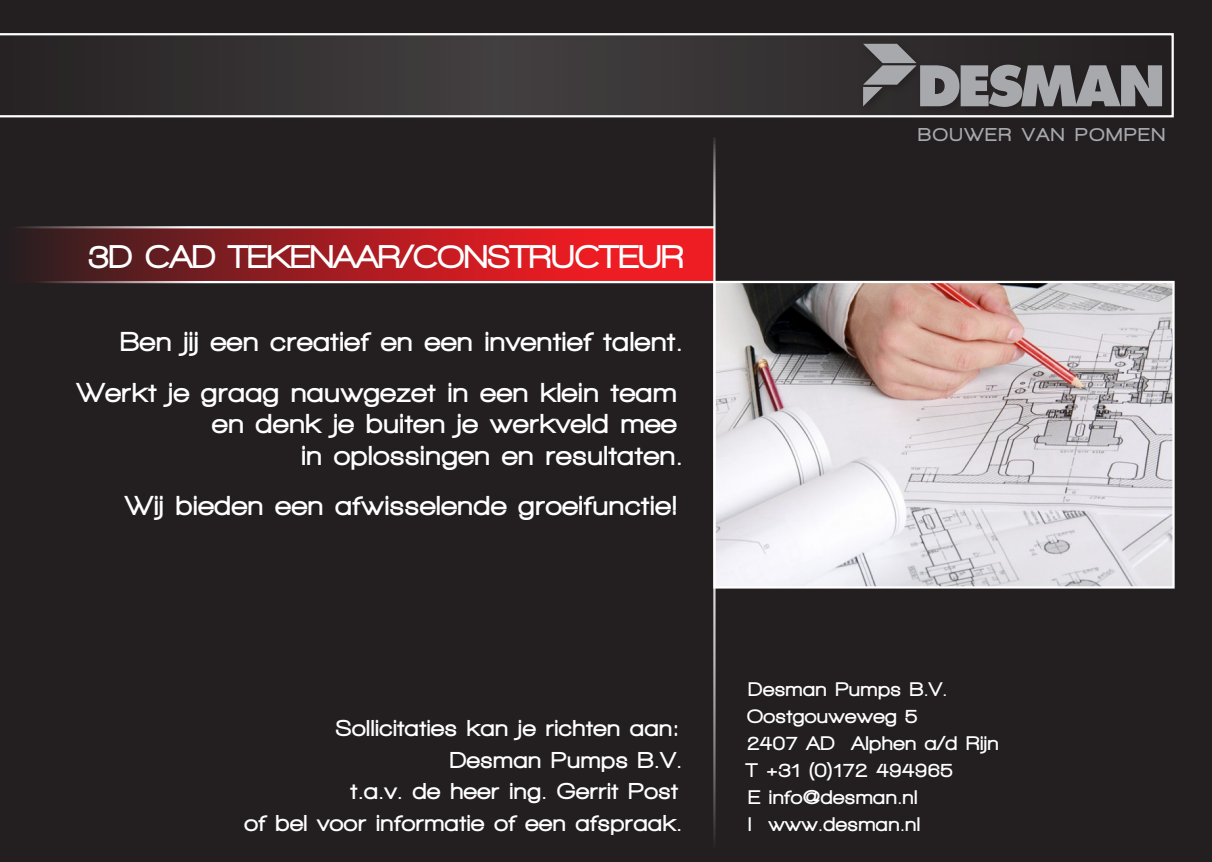
<style>
.page{position:relative;width:1212px;height:862px;background:#fff}
.page>*{position:absolute;margin:0;border:0;box-sizing:border-box;transform-origin:0 0}
.t1{font:900 33.75px "Walkway";letter-spacing:.02em;color:#fff}
.t2{font:900 28.12px/31.5px "Walkway";letter-spacing:.05em;color:#fff;text-align:right}
.t3{font:900 23.62px/31.5px "Walkway";letter-spacing:.05em;color:#fff;text-align:right}
.t4{font:900 20.25px "Walkway";letter-spacing:.05em;color:#fff}
.t5{font:900 19.12px "Walkway";letter-spacing:.12em;color:#a8a9ad}
</style>
<div class="page">
<div style="left:0;top:0;width:1212px;height:861px;background:#231f20"></div>
<img style="left:716px;top:284px;width:455px;height:301px">
<div style="left:713px;top:281px;width:461px;height:307px;border:2px solid #fff"></div>
<svg style="left:0;top:33px;width:1174px;height:84px"></svg>
<svg style="left:18px;top:228px;width:695px;height:54px;background:#a41e23"></svg>
<hr style="left:10px;top:226px;width:705px;height:2px;background:#fff">
<hr style="left:713px;top:137px;width:2px;height:715px;background:#fff">
<hr style="left:33px;top:281px;width:681px;height:2px;background:#fff">
<p class="t1" style="left:89px;top:238px;width:596px">3D CAD TEKENAAR/CONSTRUCTEUR</p>
<p class="t2" style="left:121px;top:325px;width:563px">Ben jij een creatief en een inventief talent.</p>
<p class="t2" style="left:77px;top:376px;width:607px">Werkt je graag nauwgezet in een klein team en denk je buiten je werkveld mee<br>in oplossingen en resultaten.</p>
<p class="t2" style="left:126px;top:489px;width:553px">Wij bieden een afwisselende groeifunctie!</p>
<p class="t5" style="left:918px;top:124px;width:248px">BOUWER VAN POMPEN</p>
<p class="t3" style="left:336px;top:711px;width:344px">Sollicitaties kan je richten aan:</p>
<p class="t3" style="left:351px;top:743px;width:332px">Desman Pumps B.V.<br>t.a.v. de heer ing. Gerrit Post</p>
<p class="t3" style="left:245px;top:806px;width:438px">of bel voor informatie of een afspraak.</p>
<p class="t4" style="left:749px;top:678px;width:200px">Desman Pumps B.V.</p>
<p class="t4" style="left:747px;top:705px;width:171px">Oostgouweweg 5</p>
<p class="t4" style="left:747px;top:732px;width:253px">2407 AD Alphen a/d Rijn</p>
<p class="t4" style="left:746px;top:759px;width:208px">T +31 (0)172 494965</p>
<p class="t4" style="left:749px;top:786px;width:170px">E info@desman.nl</p>
<p class="t4" style="left:748px;top:813px;width:173px">I www.desman.nl</p>
</div>
